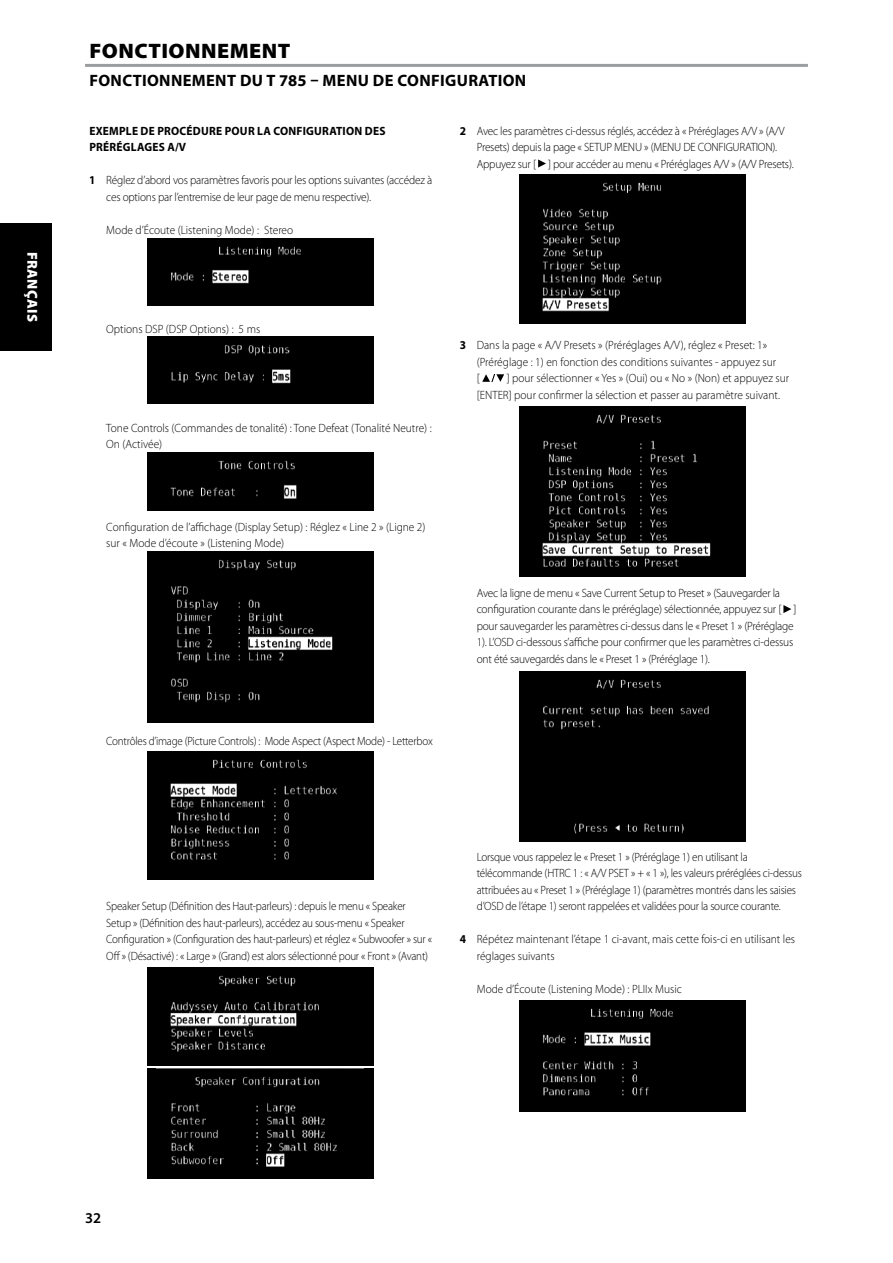
<style>
.page{position:relative;width:893px;height:1263px;background:#fff}
.page>*{position:absolute;margin:0;border:0;box-sizing:border-box;transform-origin:0 0}
.t1{font:900 21px "Myriad Pro";letter-spacing:.02em;color:#000;scale:1.05 1}
.t2{font:700 16.5px "Myriad Pro";letter-spacing:.02em;color:#000}
.t3{font:600 15px "Myriad Pro";color:#000}
.t4{font:900 14.4px "Myriad Pro";letter-spacing:.02em;color:#fff}
.t5{font:300 12px/16.5px "Myriad Pro";letter-spacing:-.02em;color:#000;scale:.95 1}
.t6{font:300 12px/16.5px "Myriad Pro";color:#000;scale:.95 1}
.t7{font:300 12px/16.5px "Myriad Pro";letter-spacing:-.02em;color:#000;scale:.92 1}
.t8{font:300 12px/16.5px "Myriad Pro";letter-spacing:-.02em;color:#000;scale:.93 1}
.t9{font:700 12px/16.5px "Myriad Pro";letter-spacing:.02em;color:#000;scale:.95 1}
.s1{font-weight:700}
</style>
<div class="page">
<svg style="left:538px;top:159px;width:8px;height:9px"></svg>
<svg style="left:482px;top:374px;width:22px;height:8px"></svg>
<svg style="left:783px;top:605px;width:8px;height:8px"></svg>
<img style="left:148px;top:967px;width:225px;height:98px">
<img style="left:148px;top:1068px;width:225px;height:110px">
<img style="left:148px;top:751px;width:225px;height:128px">
<img style="left:520px;top:174px;width:225px;height:149px">
<img style="left:520px;top:406px;width:225px;height:170px">
<div style="left:520px;top:671px;width:225px;height:170px;background:#000"></div>
<hr style="left:85px;top:64px;width:723px;height:3px;background:#9c9d9f">
<img style="left:520px;top:1000px;width:225px;height:112px">
<div style="left:148px;top:238px;width:225px;height:68px;background:#000"></div>
<div style="left:148px;top:337px;width:225px;height:67px;background:#000"></div>
<div style="left:148px;top:453px;width:225px;height:57px;background:#000"></div>
<img style="left:148px;top:552px;width:225px;height:170px">
<div style="left:0;top:223px;width:51px;height:127px;background:#000"></div>
<p class="t4" style="left:42px;top:252px;width:71px;rotate:90deg">FRANÇAIS</p>
<h1 class="t1" style="left:90px;top:37px;width:193px">FONCTIONNEmENT</h1>
<h2 class="t2" style="left:89px;top:70px;width:438px">FONCTIONNEMENT DU T 785 – MENU DE CONFIGURATION</h2>
<p class="t9" style="left:89px;top:122px;width:313px">EXEMPLE DE PROCÉDURE POUR LA CONFIGURATION DES<br>PRÉRÉGLAGES A/V</p>
<p class="t5" style="left:106px;top:172px;width:345px;text-indent:-17px"><span class="s1">1</span> Réglez d’abord vos paramètres favoris pour les options suivantes (accédez à ces options par l’entremise de leur page de menu respective).</p>
<p class="t6" style="left:106px;top:221px;width:198px">Mode d’Écoute (Listening Mode) : Stereo</p>
<p class="t5" style="left:477px;top:122px;width:335px;text-indent:-17px"><span class="s1">2</span> Avec les paramètres ci-dessus réglés, accédez à « Préréglages A/V » (A/V<br>Presets) depuis la page « SETUP MENU » (MENU DE CONFIGURATION).<br>Appuyez sur [ ] pour accéder au menu « Préréglages A/V » (A/V Presets).</p>
<p class="t6" style="left:106px;top:320px;width:164px">Options DSP (DSP Options) : 5 ms</p>
<p class="t6" style="left:106px;top:419px;width:344px">Tone Controls (Commandes de tonalité) : Tone Defeat (Tonalité Neutre) :<br>On (Activée)</p>
<p class="t6" style="left:477px;top:337px;width:317px;text-indent:-17px"><span class="s1">3</span> Dans la page « A/V Presets » (Préréglages A/V), réglez « Preset: 1» (Préréglage : 1) en fonction des conditions suivantes - appuyez sur [</p>
<p class="t6" style="left:477px;top:370px;width:330px;text-indent:30px">] pour sélectionner « Yes » (Oui) ou « No » (Non) et appuyez sur [ENTER] pour confirmer la sélection et passer au paramètre suivant.</p>
<p class="t6" style="left:106px;top:518px;width:338px">Configuration de l’affichage (Display Setup) : Réglez « Line 2 » (Ligne 2) sur « Mode d’écoute » (Listening Mode)</p>
<p class="t7" style="left:106px;top:733px;width:356px">Contrôles d’image (Picture Controls) : Mode Aspect (Aspect Mode) - Letterbox</p>
<p class="t5" style="left:477px;top:584px;width:338px">Avec la ligne de menu « Save Current Setup to Preset » (Sauvegarder la configuration courante dans le préréglage) sélectionnée, appuyez sur [ ] pour sauvegarder les paramètres ci-dessus dans le « Preset 1 » (Préréglage 1). L’OSD ci-dessous s’affiche pour confirmer que les paramètres ci-dessus ont été sauvegardés dans le « Preset 1 » (Préréglage 1).</p>
<p class="t7" style="left:106px;top:898px;width:356px">Speaker Setup (Définition des Haut-parleurs) : depuis le menu « Speaker Setup » (Définition des haut-parleurs), accédez au sous-menu « Speaker Configuration » (Configuration des haut-parleurs) et réglez « Subwoofer » sur « Off » (Désactivé) : « Large » (Grand) est alors sélectionné pour « Front » (Avant)</p>
<p class="t8" style="left:477px;top:848px;width:351px">Lorsque vous rappelez le « Preset 1 » (Préréglage 1) en utilisant la télécommande (HTRC 1 : « A/V PSET » + « 1 »), les valeurs préréglées ci-dessus attribuées au « Preset 1 » (Préréglage 1) (paramètres montrés dans les saisies d’OSD de l’étape 1) seront rappelées et validées pour la source courante.</p>
<p class="t6" style="left:477px;top:931px;width:337px;text-indent:-17px"><span class="s1">4</span> Répétez maintenant l’étape 1 ci-avant, mais cette fois-ci en utilisant les réglages suivants</p>
<p class="t6" style="left:477px;top:980px;width:217px">Mode d’Écoute (Listening Mode) : PLIIx Music</p>
<p class="t3" style="left:85px;top:1208px;width:9px">32</p>
</div>
